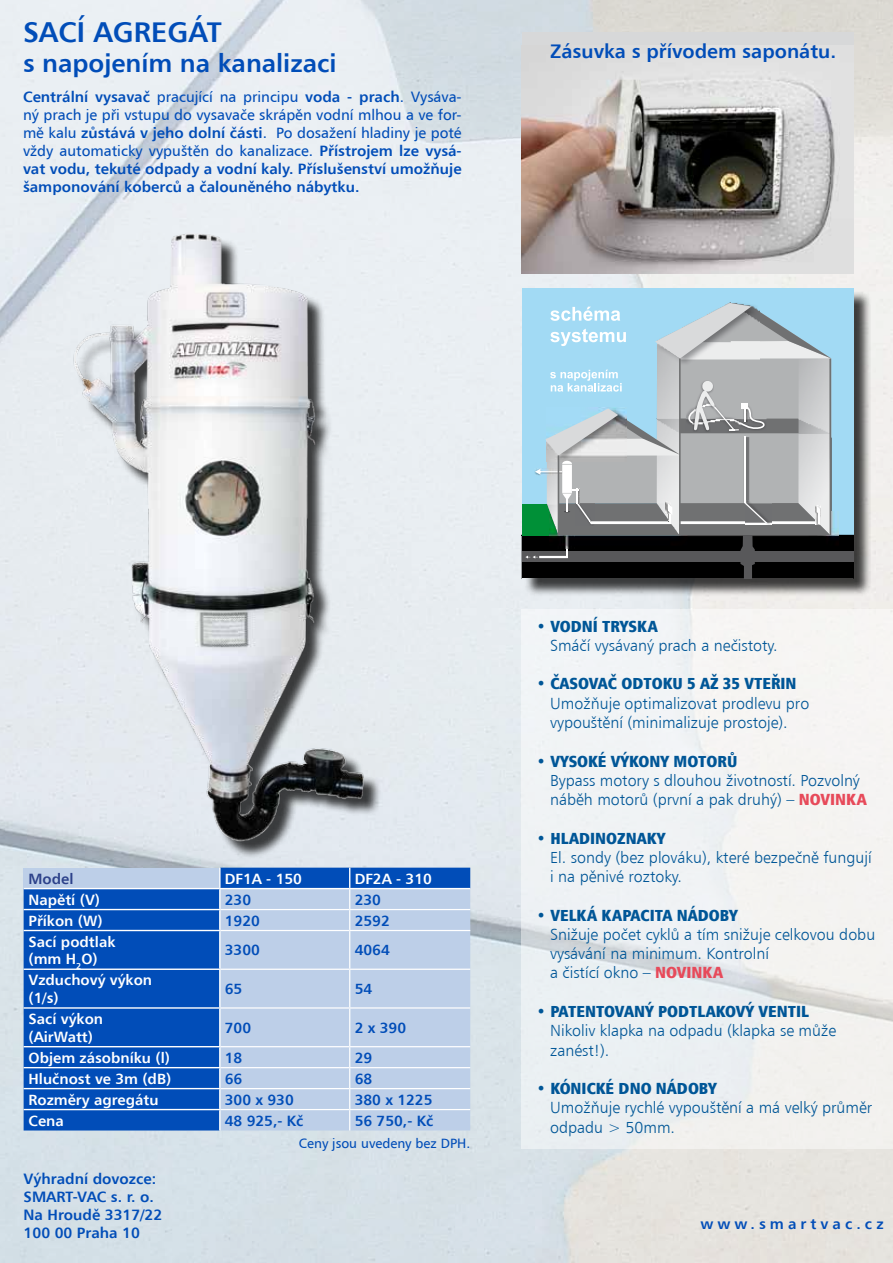
<style>
.page{position:relative;width:893px;height:1263px;background:#fff}
.page>*{position:absolute;margin:0;border:0;box-sizing:border-box;transform-origin:0 0}
.t1{font:28.5px "Humanist 777 AT Bold B";color:#014db8}
.t2{font:25.5px "Humanist 777 AT Bold B";color:#014db8}
.t3{font:19.65px "Humanist 777 AT Bold B";color:#014db8}
.t4{font:16.05px/19.2px "Humanist 777 AT Light B";color:#005697}
.t5{font:16.05px "Humanist 777 AT Extra Black Cond B";color:#005697}
.t6{font:15px/18px "Humanist 777 AT Roman B";color:#014db8;text-align:justify}
.t7{font:15px/18px "Humanist 777 AT Bold B";color:#014db8}
.t8{font:15px "Humanist 777 AT Bold B";letter-spacing:.27em;color:#014db8}
.t9{font:14.85px/17.7px "Humanist 777 AT Bold B";color:#fff}
.t10{font:14.85px "Humanist 777 AT Bold B";color:#014db8}
.t11{font:14.85px "Humanist 777 AT Bold B";color:#2c418a}
.t12{font:13.5px "Humanist 777 AT Roman B";color:#014db8}
.s1{font-family:"Humanist 777 AT Bold B"}
.s2{font-family:"Humanist 777 AT Extra Black Cond B";color:#e74a5a}
</style>
<div class="page">
<img style="left:0;top:0;width:893px;height:1263px">
<div style="left:522px;top:609px;width:371px;height:540px;background:#f1f2f3"></div>
<div style="left:24px;top:868px;width:196px;height:20px;background:#bdcfe8"></div>
<div style="left:24px;top:889px;width:195px;height:241px;background:#014db8"></div>
<div style="left:221px;top:931px;width:249px;height:199px;background:#bdcfe8"></div>
<hr style="left:221px;top:930px;width:129px;height:1px;background:#fff">
<hr style="left:350px;top:930px;width:120px;height:1px;background:#fff">
<hr style="left:349px;top:931px;width:1px;height:38px;background:#fff">
<hr style="left:221px;top:969px;width:129px;height:1px;background:#fff">
<hr style="left:350px;top:969px;width:120px;height:1px;background:#fff">
<hr style="left:349px;top:970px;width:1px;height:37px;background:#fff">
<hr style="left:221px;top:1007px;width:129px;height:1px;background:#fff">
<hr style="left:350px;top:1007px;width:120px;height:1px;background:#fff">
<hr style="left:349px;top:1008px;width:1px;height:38px;background:#fff">
<hr style="left:221px;top:1046px;width:129px;height:1px;background:#fff">
<hr style="left:350px;top:1046px;width:120px;height:1px;background:#fff">
<hr style="left:221px;top:1067px;width:129px;height:1px;background:#fff">
<hr style="left:350px;top:1067px;width:120px;height:1px;background:#fff">
<hr style="left:221px;top:1088px;width:129px;height:1px;background:#fff">
<hr style="left:350px;top:1088px;width:120px;height:1px;background:#fff">
<hr style="left:221px;top:1109px;width:129px;height:1px;background:#fff">
<hr style="left:350px;top:1109px;width:120px;height:1px;background:#fff">
<svg style="left:349px;top:1047px;width:1px;height:83px"></svg>
<hr style="left:24px;top:888px;width:196px;height:1px;background:#fff">
<hr style="left:219px;top:889px;width:2px;height:20px;background:#fff">
<hr style="left:24px;top:909px;width:197px;height:1px;background:#fff">
<hr style="left:219px;top:910px;width:2px;height:20px;background:#fff">
<hr style="left:24px;top:930px;width:197px;height:1px;background:#fff">
<hr style="left:219px;top:931px;width:2px;height:37px;background:#fff">
<hr style="left:24px;top:968px;width:197px;height:2px;background:#fff">
<hr style="left:219px;top:970px;width:2px;height:37px;background:#fff">
<hr style="left:24px;top:1007px;width:197px;height:2px;background:#fff">
<hr style="left:219px;top:1009px;width:2px;height:37px;background:#fff">
<hr style="left:24px;top:1046px;width:197px;height:1px;background:#fff">
<hr style="left:219px;top:1047px;width:2px;height:20px;background:#fff">
<hr style="left:24px;top:1067px;width:197px;height:1px;background:#fff">
<hr style="left:219px;top:1068px;width:2px;height:20px;background:#fff">
<hr style="left:24px;top:1088px;width:197px;height:1px;background:#fff">
<hr style="left:219px;top:1089px;width:2px;height:20px;background:#fff">
<hr style="left:24px;top:1109px;width:197px;height:1px;background:#fff">
<hr style="left:219px;top:1110px;width:2px;height:20px;background:#fff">
<hr style="left:219px;top:868px;width:2px;height:20px;background:#fff">
<svg style="left:220px;top:868px;width:250px;height:62px;background:#86a9da"></svg>
<hr style="left:220px;top:888px;width:130px;height:1px;background:#fff">
<hr style="left:350px;top:888px;width:120px;height:1px;background:#fff">
<div style="left:522px;top:33px;width:332px;height:240px;background:#dfdfdf"></div>
<img style="left:522px;top:62px;width:318px;height:211px">
<div style="left:524px;top:290px;width:348px;height:307px;background:#000;opacity:.75"></div>
<div style="left:522px;top:288px;width:331px;height:276px;background:#a2daf4"></div>
<svg style="left:522px;top:303px;width:331px;height:275px"></svg>
<img style="left:22px;top:207px;width:442px;height:663px">
<h1 class="t1" style="left:23px;top:14px;width:19px">sac</h1>
<h1 class="t1" style="left:77px;top:14px;width:147px">í agregát</h1>
<h2 class="t2" style="left:23px;top:47px;width:315px">s napojením na kanalizaci</h2>
<p class="t6" style="left:23px;top:87px;width:440px"><span class="s1">Centrální vysavač</span> pracující na principu <span class="s1">voda - prach</span>. Vysáva&shy;ný prach je při vstupu do vysavače skrápěn vodní mlhou a ve for&shy;mě kalu <span class="s1">zůstává v jeho dolní části</span>. Po dosažení hladiny je poté vždy automaticky vypuštěn do kanalizace. <span class="s1">Přístrojem lze vysá-</span></p>
<p class="t7" style="left:23px;top:159px;width:440px">vat vodu, tekuté odpady a vodní kaly. Příslušenství umožňuje šamponování koberců a čalouněného nábytku.</p>
<p class="t3" style="left:550px;top:39px;width:288px">Zásuvka s přívodem saponátu.</p>
<p class="t11" style="left:29px;top:869px;width:46px">Model</p>
<p class="t9" style="left:225px;top:869px;width:79px">DF1A - 150</p>
<p class="t9" style="left:355px;top:869px;width:79px">DF2A - 310</p>
<p class="t9" style="left:29px;top:890px;width:73px">Napětí (V)</p>
<p class="t10" style="left:225px;top:890px;width:28px">230</p>
<p class="t10" style="left:355px;top:890px;width:28px">230</p>
<p class="t9" style="left:29px;top:911px;width:76px">Příkon (W)</p>
<p class="t10" style="left:225px;top:911px;width:37px">1920</p>
<p class="t10" style="left:355px;top:911px;width:37px">2592</p>
<p class="t9" style="left:29px;top:932px;width:88px">Sací podtlak (mm H<sub>2</sub>o)</p>
<p class="t10" style="left:225px;top:941px;width:37px">3300</p>
<p class="t10" style="left:355px;top:941px;width:37px">4064</p>
<p class="t9" style="left:29px;top:971px;width:125px">Vzduchový výkon (1/s)</p>
<p class="t10" style="left:225px;top:979px;width:19px">65</p>
<p class="t10" style="left:355px;top:979px;width:19px">54</p>
<p class="t9" style="left:29px;top:1010px;width:76px">Sací výkon (AirWatt)</p>
<p class="t10" style="left:225px;top:1018px;width:28px">700</p>
<p class="t10" style="left:355px;top:1018px;width:53px">2 x 390</p>
<p class="t9" style="left:29px;top:1048px;width:143px">Objem zásobníku (l)</p>
<p class="t10" style="left:225px;top:1048px;width:19px">18</p>
<p class="t10" style="left:355px;top:1048px;width:19px">29</p>
<p class="t9" style="left:29px;top:1069px;width:144px">Hlučnost ve 3m (dB)</p>
<p class="t10" style="left:225px;top:1069px;width:19px">66</p>
<p class="t10" style="left:355px;top:1069px;width:19px">68</p>
<p class="t9" style="left:29px;top:1090px;width:131px">Rozměry agregátu</p>
<p class="t10" style="left:225px;top:1090px;width:71px">300 x 930</p>
<p class="t10" style="left:355px;top:1090px;width:79px">380 x 1225</p>
<p class="t9" style="left:29px;top:1111px;width:37px">Cena</p>
<p class="t10" style="left:225px;top:1111px;width:80px">48 925,- Kč</p>
<p class="t10" style="left:355px;top:1111px;width:80px">56 750,- Kč</p>
<p class="t12" style="left:299px;top:1135px;width:173px">Ceny jsou uvedeny bez DPH.</p>
<p class="t7" style="left:24px;top:1170px;width:140px">Výhradní dovozce:<br>SMART-VAC s. r. o.<br>Na Hroudě 3317/22<br>100 00 Praha 10</p>
<p class="t5" style="left:537px;top:616px;width:123px">• VODNÍ TRYSKA</p>
<p class="t4" style="left:550px;top:635px;width:229px">Smáčí vysávaný prach a nečistoty.</p>
<p class="t5" style="left:537px;top:673px;width:262px">• ČASOVAČ ODTOKU 5 AŽ 35 VTEŘIN</p>
<p class="t4" style="left:550px;top:693px;width:261px">Umožňuje optimalizovat prodlevu pro vypouštění (minimalizuje prostoje).</p>
<p class="t5" style="left:537px;top:751px;width:202px">• VYSOKÉ VÝKONY MOTORŮ</p>
<p class="t4" style="left:550px;top:770px;width:318px">Bypass motory s dlouhou životností. Pozvolný náběh motorů (první a pak druhý) – <span class="s2">NOVINKA</span></p>
<p class="t5" style="left:537px;top:828px;width:130px">• HLADINOZNAKY</p>
<p class="t4" style="left:550px;top:847px;width:323px">El. sondy (bez plováku), které bezpečně fungují i na pěnivé roztoky.</p>
<p class="t5" style="left:537px;top:905px;width:203px">• VELKÁ KAPACITA NÁDOBY</p>
<p class="t4" style="left:550px;top:924px;width:327px">Snižuje počet cyklů a tím snižuje celkovou dobu vysávání na minimum. Kontrolní<br>a čistící okno – <span class="s2">NOVINKA</span></p>
<p class="t5" style="left:537px;top:1001px;width:274px">• PATENTOVANÝ PODTLAKOVÝ VENTIL</p>
<p class="t4" style="left:550px;top:1021px;width:288px">Nikoliv klapka na odpadu (klapka se může zanést!).</p>
<p class="t5" style="left:537px;top:1078px;width:182px">• KÓNICKÉ DNO NÁDOBY</p>
<p class="t4" style="left:550px;top:1098px;width:323px">Umožňuje rychlé vypouštění a má velký průměr odpadu &gt; 50mm.</p>
<p class="t8" style="left:700px;top:1214px;width:185px">www.smartvac.cz</p>
</div>
